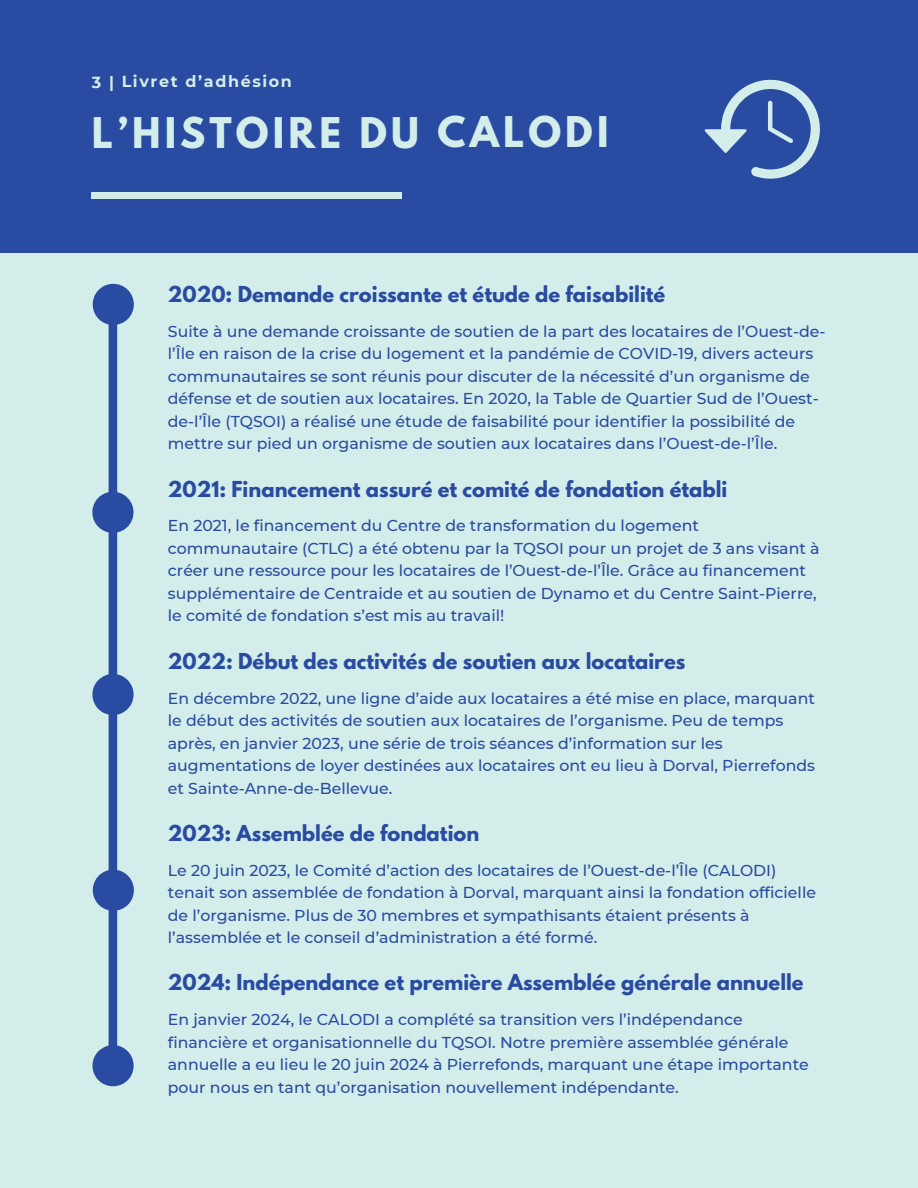
<style>
.page{position:relative;width:918px;height:1188px;background:#d3edea}
.page>*{position:absolute;margin:0;border:0;box-sizing:border-box;transform-origin:0 0}
.t1{font:700 37.5px "League Spartan";letter-spacing:.105em;color:#d3edea}
.t2{font:700 19.5px "League Spartan";color:#294ba1}
.t3{font:700 16.05px "Montserrat";letter-spacing:.095em;color:#d3edea}
.t4{font:500 15.75px/22.5px "Montserrat";color:#294ba1}
</style>
<div class="page">
<div style="left:0;top:0;width:918px;height:253px;background:#294ba1"></div>
<div style="left:92px;top:193px;width:309px;height:5px;background:#d3edea"></div>
<div style="left:109px;top:295px;width:8px;height:781px;background:#294ba1;border-radius:4px"></div>
<svg style="left:92px;top:284px;width:42px;height:41px"></svg>
<svg style="left:92px;top:491px;width:42px;height:42px"></svg>
<svg style="left:92px;top:870px;width:42px;height:41px"></svg>
<svg style="left:92px;top:1045px;width:42px;height:41px"></svg>
<svg style="left:92px;top:674px;width:42px;height:41px"></svg>
<svg style="left:705px;top:79px;width:115px;height:100px"></svg>
<p class="t3" style="left:92px;top:72px;width:202px">3 | Livret d’adhésion</p>
<p class="t1" style="left:92px;top:114px;width:518px">L’HISTOIRE DU CALODI</p>
<p class="t2" style="left:168px;top:284px;width:499px">2020: Demande croissante et étude de faisabilité</p>
<p class="t4" style="left:168px;top:320px;width:659px">Suite à une demande croissante de soutien de la part des locataires de l’Ouest-de&shy;l’Île en raison de la crise du logement et la pandémie de COVID-19, divers acteurs communautaires se sont réunis pour discuter de la nécessité d’un organisme de défense et de soutien aux locataires. En 2020, la Table de Quartier Sud de l’Ouest&shy;de-l’Île (TQSOI) a réalisé une étude de faisabilité pour identifier la possibilité de mettre sur pied un organisme de soutien aux locataires dans l’Ouest-de-l’Île.</p>
<p class="t2" style="left:168px;top:479px;width:561px">2021: Financement assuré et comité de fondation établi</p>
<p class="t4" style="left:168px;top:515px;width:653px">En 2021, le financement du Centre de transformation du logement communautaire (CTLC) a été obtenu par la TQSOI pour un projet de 3 ans visant à créer une ressource pour les locataires de l’Ouest-de-l’Île. Grâce au financement supplémentaire de Centraide et au soutien de Dynamo et du Centre Saint-Pierre, le comité de fondation s’est mis au travail!</p>
<p class="t2" style="left:168px;top:651px;width:519px">2022: Début des activités de soutien aux locataires</p>
<p class="t4" style="left:168px;top:687px;width:649px">En décembre 2022, une ligne d’aide aux locataires a été mise en place, marquant le début des activités de soutien aux locataires de l’organisme. Peu de temps après, en janvier 2023, une série de trois séances d’information sur les augmentations de loyer destinées aux locataires ont eu lieu à Dorval, Pierrefonds et Sainte-Anne-de-Bellevue.</p>
<p class="t2" style="left:168px;top:823px;width:313px">2023: Assemblée de fondation</p>
<p class="t4" style="left:168px;top:859px;width:650px">Le 20 juin 2023, le Comité d’action des locataires de l’Ouest-de-l’Île (CALODI) tenait son assemblée de fondation à Dorval, marquant ainsi la fondation officielle de l’organisme. Plus de 30 membres et sympathisants étaient présents à l’assemblée et le conseil d’administration a été formé.</p>
<p class="t2" style="left:168px;top:973px;width:637px">2024: Indépendance et première Assemblée générale annuelle</p>
<p class="t4" style="left:168px;top:1008px;width:642px">En janvier 2024, le CALODI a complété sa transition vers l’indépendance financière et organisationnelle du TQSOI. Notre première assemblée générale annuelle a eu lieu le 20 juin 2024 à Pierrefonds, marquant une étape importante pour nous en tant qu’organisation nouvellement indépendante.</p>
</div>
